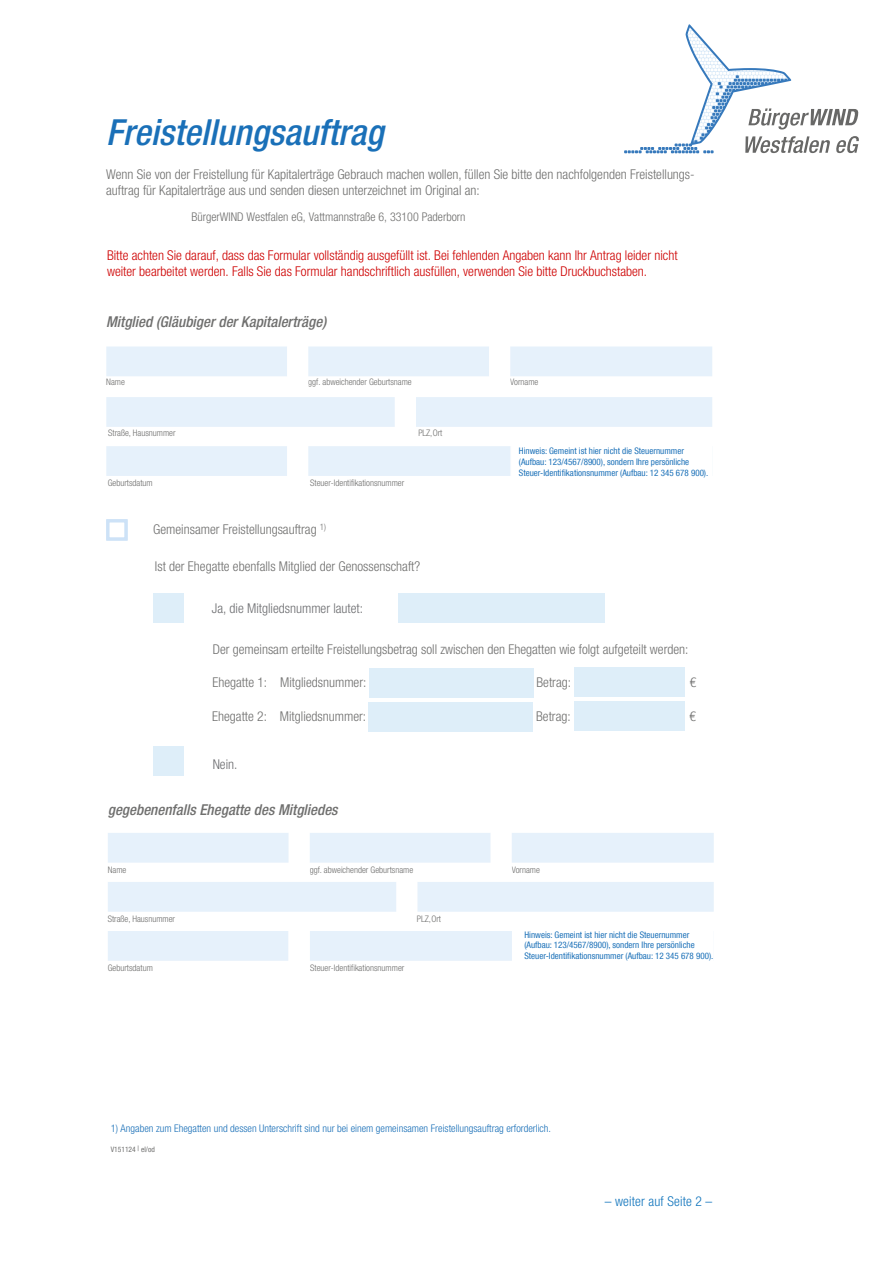
<style>
.page{position:relative;width:893px;height:1263px;background:#fff}
.page>*{position:absolute;margin:0;border:0;box-sizing:border-box;transform-origin:0 0}
.t1{font:italic 500 condensed 36px "Helvetica Neue LT Com";color:#1a70b8}
.t2{font:italic 500 condensed 15px "Helvetica Neue LT Com";color:#6f6f6e}
.t3{font:300 condensed 13.5px/16.2px "Helvetica Neue LT Com";color:#6f6f6e}
.t4{font:300 condensed 13.5px/16.2px "Helvetica Neue LT Com";color:#ce0000}
.t5{font:300 condensed 13.5px "Helvetica Neue LT Com";color:#6c6d70}
.t6{font:300 condensed 13.5px "Helvetica Neue LT Com";letter-spacing:.01em;color:#1074bc}
.t7{font:300 condensed 12px "Helvetica Neue LT Com";color:#6f6f6e}
.t8{font:300 condensed 10.5px "Helvetica Neue LT Com";color:#1a70b8}
.t9{font:condensed 9px/10.8px "Helvetica Neue LT Com";color:#1a70b8}
.t10{font:300 condensed 9px "Helvetica Neue LT Com";color:#6f6f6e}
.t11{font:condensed 7.5px "Helvetica Neue LT Com";color:#6f6f6e}
</style>
<div class="page">
<div style="left:106px;top:346px;width:606px;height:30px;background:#e6f1fb"></div>
<div style="left:106px;top:397px;width:606px;height:30px;background:#e6f1fb"></div>
<div style="left:106px;top:446px;width:606px;height:30px;background:#e6f1fb"></div>
<div style="left:287px;top:341px;width:21px;height:47px;background:#fff"></div>
<div style="left:489px;top:338px;width:21px;height:51px;background:#fff"></div>
<svg style="left:624px;top:24px;width:235px;height:129px"></svg>
<div style="left:395px;top:396px;width:21px;height:35px;background:#fff"></div>
<div style="left:287px;top:439px;width:21px;height:50px;background:#fff"></div>
<div style="left:510px;top:438px;width:202px;height:40px;background:#fff"></div>
<div style="left:106px;top:519px;width:22px;height:21px;border:3px solid #cde2f7"></div>
<div style="left:153px;top:594px;width:30px;height:29px;background:#deeef9"></div>
<div style="left:154px;top:746px;width:30px;height:30px;background:#deeef9"></div>
<div style="left:398px;top:594px;width:206px;height:29px;background:#deeef9"></div>
<div style="left:369px;top:668px;width:165px;height:30px;background:#deeef9"></div>
<div style="left:574px;top:667px;width:110px;height:30px;background:#deeef9"></div>
<div style="left:368px;top:702px;width:165px;height:30px;background:#deeef9"></div>
<div style="left:574px;top:701px;width:110px;height:30px;background:#deeef9"></div>
<div style="left:108px;top:833px;width:606px;height:30px;background:#e6f1fb"></div>
<div style="left:108px;top:882px;width:606px;height:30px;background:#e6f1fb"></div>
<div style="left:108px;top:931px;width:606px;height:30px;background:#e6f1fb"></div>
<div style="left:289px;top:827px;width:21px;height:50px;background:#fff"></div>
<div style="left:490px;top:827px;width:22px;height:50px;background:#fff"></div>
<div style="left:396px;top:878px;width:21px;height:35px;background:#fff"></div>
<div style="left:512px;top:924px;width:202px;height:40px;background:#fff"></div>
<div style="left:289px;top:921px;width:21px;height:50px;background:#fff"></div>
<h1 class="t1" style="left:106px;top:111px;width:279px">Freistellungsauftrag</h1>
<p class="t3" style="left:106px;top:166px;width:590px">Wenn Sie von der Freistellung für Kapitalerträge Gebrauch machen wollen, füllen Sie bitte den nachfolgenden Freistellungs&shy;auftrag für Kapitalerträge aus und senden diesen unterzeichnet im Original an:</p>
<p class="t7" style="left:191px;top:210px;width:275px">BürgerWIND Westfalen eG, Vattmannstraße 6, 33100 Paderborn</p>
<p class="t4" style="left:107px;top:247px;width:572px">Bitte achten Sie darauf, dass das Formular vollständig ausgefüllt ist. Bei fehlenden Angaben kann Ihr Antrag leider nicht weiter bearbeitet werden. Falls Sie das Formular handschriftlich ausfüllen, verwenden Sie bitte Druckbuchstaben.</p>
<p class="t2" style="left:106px;top:313px;width:222px">Mitglied (Gläubiger der Kapitalerträge)</p>
<p class="t10" style="left:106px;top:377px;width:20px">Name</p>
<p class="t10" style="left:308px;top:377px;width:105px">ggf. abweichender Geburtsname</p>
<p class="t10" style="left:510px;top:377px;width:30px">Vorname</p>
<p class="t10" style="left:108px;top:428px;width:69px">Straße, Hausnummer</p>
<p class="t10" style="left:418px;top:428px;width:25px">PLZ, Ort</p>
<p class="t10" style="left:108px;top:478px;width:47px">Geburtsdatum</p>
<p class="t10" style="left:310px;top:478px;width:96px">Steuer-Identifikationsnummer</p>
<p class="t3" style="left:153px;top:521px;width:174px">Gemeinsamer Freistellungsauftrag <sup>1)</sup></p>
<p class="t3" style="left:155px;top:558px;width:267px">Ist der Ehegatte ebenfalls Mitglied der Genossenschaft?</p>
<p class="t5" style="left:212px;top:600px;width:153px">Ja, die Mitgliedsnummer lautet:</p>
<p class="t9" style="left:519px;top:445px;width:191px">Hinweis: Gemeint ist hier nicht die Steuernummer (Aufbau: 123/4567/8900), sondern Ihre persönliche<br>Steuer-Identifikationsnummer (Aufbau: 12 345 678 900).</p>
<p class="t3" style="left:213px;top:641px;width:477px">Der gemeinsam erteilte Freistellungsbetrag soll zwischen den Ehegatten wie folgt aufgeteilt werden:</p>
<p class="t3" style="left:212px;top:674px;width:155px">Ehegatte 1: Mitgliedsnummer:</p>
<p class="t3" style="left:536px;top:674px;width:36px">Betrag:</p>
<p class="t3" style="left:690px;top:674px;width:8px">€</p>
<p class="t3" style="left:212px;top:708px;width:155px">Ehegatte 2: Mitgliedsnummer:</p>
<p class="t3" style="left:536px;top:708px;width:36px">Betrag:</p>
<p class="t3" style="left:690px;top:708px;width:8px">€</p>
<p class="t5" style="left:213px;top:756px;width:26px">Nein.</p>
<p class="t2" style="left:108px;top:801px;width:231px">gegebenenfalls Ehegatte des Mitgliedes</p>
<p class="t10" style="left:108px;top:864px;width:20px">Name</p>
<p class="t10" style="left:310px;top:864px;width:105px">ggf. abweichender Geburtsname</p>
<p class="t10" style="left:512px;top:864px;width:30px">Vorname</p>
<p class="t10" style="left:108px;top:914px;width:69px">Straße, Hausnummer</p>
<p class="t10" style="left:417px;top:914px;width:25px">PLZ, Ort</p>
<p class="t10" style="left:108px;top:963px;width:47px">Geburtsdatum</p>
<p class="t10" style="left:310px;top:963px;width:96px">Steuer-Identifikationsnummer</p>
<p class="t9" style="left:524px;top:929px;width:191px">Hinweis: Gemeint ist hier nicht die Steuernummer (Aufbau: 123/4567/8900), sondern Ihre persönliche<br>Steuer-Identifikationsnummer (Aufbau: 12 345 678 900).</p>
<p class="t8" style="left:111px;top:1123px;width:442px">1) Angaben zum Ehegatten und dessen Unterschrift sind nur bei einem gemeinsamen Freistellungsauftrag erforderlich.</p>
<p class="t11" style="left:111px;top:1145px;width:46px">V151124 | el/od</p>
<p class="t6" style="left:605px;top:1193px;width:109px">– weiter auf Seite 2 –</p>
</div>
